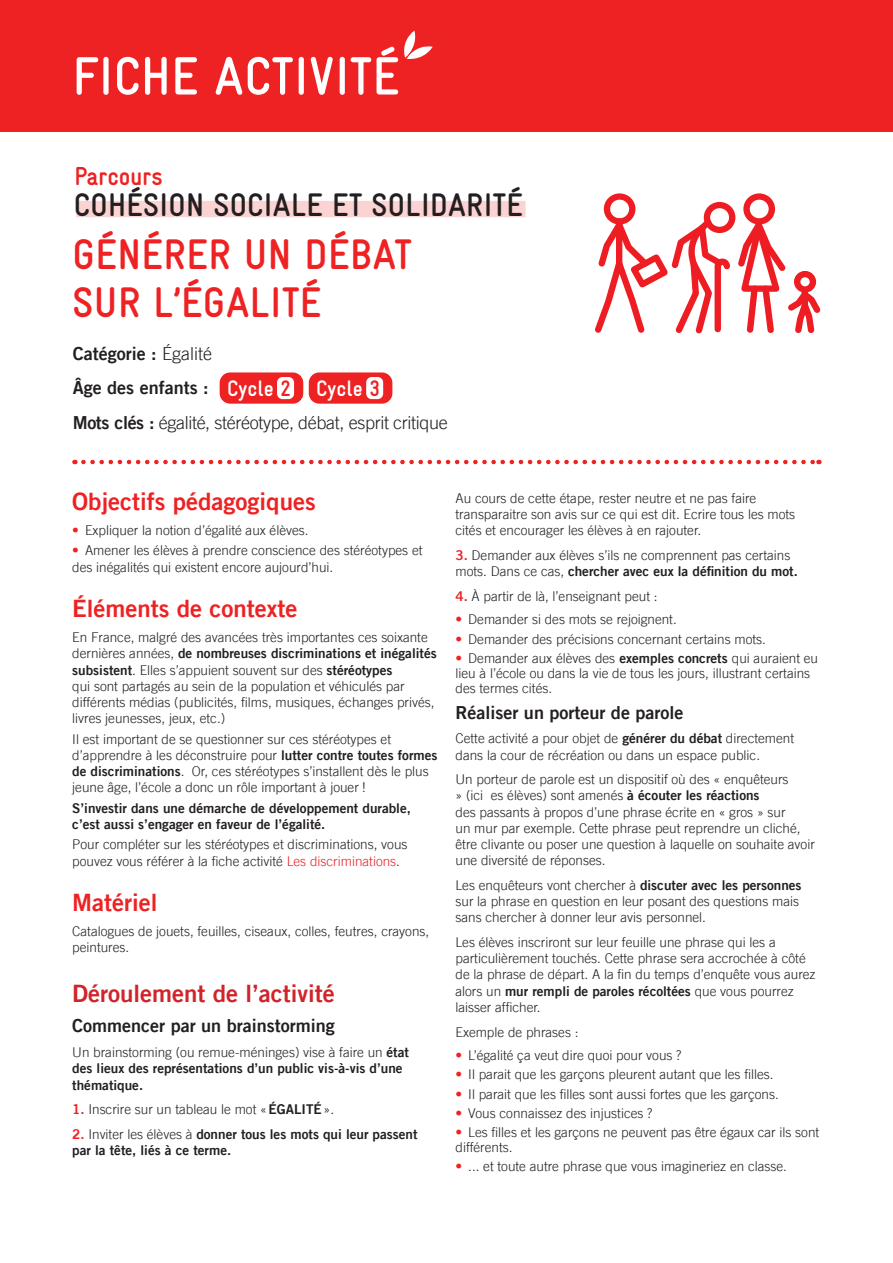
<style>
.page{position:relative;width:893px;height:1263px;background:#fff}
.page>*{position:absolute;margin:0;border:0;box-sizing:border-box;transform-origin:0 0}
.t1{font:700 54px "Gravur Condensed Pro";letter-spacing:.01em;color:#fff}
.t2{font:700 42.9px/47.8px "Gravur Condensed Pro";letter-spacing:.01em;color:#ee2123}
.t3{font:700 32.7px "Gravur Condensed Pro";letter-spacing:.01em;color:#231f20}
.t4{font:700 26.1px "Gravur Condensed Pro";color:#ee2123}
.t5{font:24px "Trade Gothic Bold Two";color:#ee2123}
.t6{font:24px "Trade Gothic Bold Two";color:#d1232a}
.t7{font:18px/33.8px "Trade Gothic Bold Two";color:#231f20}
.t8{font:300 18px "Trade Gothic";letter-spacing:-.02em;color:#231f20}
.t9{font:300 13.5px/16.2px "Trade Gothic";color:#231f20}
.t10{font:13.5px/16.2px "Trade Gothic Bold Two";color:#231f20}
.s1{font-family:"Trade Gothic";font-weight:300}
.s2{font-family:"Gravur Condensed Pro";font-weight:700;font-size:22.5px;color:#fff}
.s3{font-family:"Gravur Condensed Pro";font-weight:700;font-size:22.5px;color:#ee2123}
.s4{font-family:"Trade Gothic Bold Two";font-weight:400}
.s5{color:#ee2123}
.s6{font-family:"Trade Gothic Bold Two";font-weight:400;color:#ee2123}
</style>
<div class="page">
<div style="left:0;top:0;width:893px;height:132px;background:#ee2123"></div>
<div style="left:76px;top:201px;width:450px;height:16px;background:#fbd3d3"></div>
<svg style="left:404px;top:31px;width:29px;height:28px"></svg>
<div style="left:220px;top:372px;width:83px;height:32px;background:#ee2123;border-radius:10px"></div>
<div style="left:277px;top:377px;width:17px;height:22px;background:#fff;border-radius:6px"></div>
<div style="left:309px;top:372px;width:83px;height:32px;background:#ee2123;border-radius:10px"></div>
<div style="left:366px;top:377px;width:17px;height:22px;background:#fff;border-radius:6px"></div>
<svg style="left:83px;top:460px;width:736px;height:4px"></svg>
<div style="left:604px;top:193px;width:31px;height:32px;border:6px solid #ee1d23;border-radius:50%"></div>
<div style="left:743px;top:193px;width:32px;height:32px;border:6px solid #ee1d23;border-radius:50%"></div>
<svg style="left:595px;top:202px;width:226px;height:132px"></svg>
<h1 class="t1" style="left:73px;top:46px;width:328px">FICHE ACTIVITÉ</h1>
<h3 class="t4" style="left:74px;top:162px;width:90px">Parcours</h3>
<h3 class="t3" style="left:74px;top:187px;width:450px">COHÉSION SOCIALE ET SOLIDARITÉ</h3>
<h2 class="t2" style="left:72px;top:231px;width:341px">GÉNÉRER UN DÉBAT<br>SUR L’ÉGALITÉ</h2>
<h3 class="t7" style="left:73px;top:337px;width:309px">Catégorie : <span class="s1">Égalité<br></span>Âge des enfants : <span class="s2">Cycle</span> <span class="s3">2</span> <span class="s2">Cycle</span> <span class="s3">3</span></h3>
<h3 class="t8" style="left:73px;top:411px;width:377px"><span class="s4">Mots clés :</span> égalité, stéréotype, débat, esprit critique</h3>
<h3 class="t5" style="left:72px;top:487px;width:245px">Objectifs pédagogiques</h3>
<p class="t9" style="left:72px;top:522px;width:238px"><span class="s5">•</span> Expliquer la notion d’égalité aux élèves.</p>
<p class="t9" style="left:72px;top:542px;width:352px"><span class="s5">•</span> Amener les élèves à prendre conscience des stéréotypes et des inégalités qui existent encore aujourd’hui.</p>
<h3 class="t5" style="left:72px;top:594px;width:227px">Éléments de contexte</h3>
<p class="t9" style="left:72px;top:629px;width:357px">En France, malgré des avancées très importantes ces soixante</p>
<p class="t10" style="left:72px;top:645px;width:366px"><span class="s1">dernières années,</span> de nombreuses discriminations et inégalités</p>
<p class="t9" style="left:72px;top:661px;width:364px"><span class="s4">subsistent</span>. Elles s’appuient souvent sur des <span class="s4">stéréotypes<br></span>qui sont partagés au sein de la population et véhiculés par différents médias (publicités, films, musiques, échanges privés, livres jeunesses, jeux, etc.)</p>
<p class="t9" style="left:72px;top:730px;width:367px">Il est important de se questionner sur ces stéréotypes et d’apprendre à les déconstruire pour <span class="s4">lutter contre toutes formes de discriminations</span>. Or, ces stéréotypes s’installent dès le plus jeune âge, l’école a donc un rôle important à jouer !</p>
<p class="t10" style="left:72px;top:799px;width:340px">S’investir dans une démarche de développement durable, c’est aussi s’engager en faveur de l’égalité.</p>
<p class="t9" style="left:72px;top:836px;width:337px">Pour compléter sur les stéréotypes et discriminations, vous pouvez vous référer à la fiche activité <span class="s5">Les discriminations</span>.</p>
<h3 class="t5" style="left:72px;top:888px;width:87px">Matériel</h3>
<p class="t9" style="left:72px;top:923px;width:359px">Catalogues de jouets, feuilles, ciseaux, colles, feutres, crayons, peintures.</p>
<h3 class="t6" style="left:72px;top:979px;width:264px">Déroulement de l’activité</h3>
<h3 class="t7" style="left:72px;top:1009px;width:264px">Commencer par un brainstorming</h3>
<p class="t9" style="left:72px;top:1044px;width:338px">Un brainstorming (ou remue-méninges) vise à faire un <span class="s4">état</span></p>
<p class="t10" style="left:72px;top:1060px;width:332px">des lieux des représentations d’un public vis-à-vis d’une thématique.</p>
<p class="t9" style="left:72px;top:1101px;width:263px"><span class="s6">1.</span> Inscrire sur un tableau le mot «<span class="s4">ÉGALITÉ</span>».</p>
<p class="t10" style="left:72px;top:1126px;width:347px"><span class="s5">2.</span> <span class="s1">Inviter les élèves à</span> donner tous les mots qui leur passent par la tête, liés à ce terme.</p>
<p class="t9" style="left:455px;top:490px;width:341px">Au cours de cette étape, rester neutre et ne pas faire transparaitre son avis sur ce qui est dit. Ecrire tous les mots cités et encourager les élèves à en rajouter.</p>
<p class="t9" style="left:455px;top:547px;width:336px"><span class="s6">3.</span> Demander aux élèves s’ils ne comprennent pas certains</p>
<p class="t10" style="left:455px;top:563px;width:344px"><span class="s1">mots. Dans ce cas,</span> chercher avec eux la définition du mot.</p>
<p class="t9" style="left:455px;top:588px;width:204px"><span class="s6">4.</span> À partir de là, l’enseignant peut :</p>
<p class="t9" style="left:455px;top:611px;width:223px"><span class="s5">•</span> Demander si des mots se rejoignent.</p>
<p class="t9" style="left:455px;top:630px;width:312px"><span class="s5">•</span> Demander des précisions concernant certains mots.</p>
<p class="t9" style="left:455px;top:650px;width:364px;line-height:15px"><span class="s5">•</span> Demander aux élèves des <span class="s4">exemples concrets</span> qui auraient eu lieu à l’école ou dans la vie de tous les jours, illustrant certains des termes cités.</p>
<h3 class="t7" style="left:455px;top:695px;width:229px">Réaliser un porteur de parole</h3>
<p class="t9" style="left:455px;top:730px;width:340px">Cette activité a pour objet de <span class="s4">générer du débat</span> directement dans la cour de récréation ou dans un espace public.</p>
<p class="t9" style="left:455px;top:771px;width:361px">Un porteur de parole est un dispositif où des « enquêteurs<br>» (ici es élèves) sont amenés <span class="s4">à écouter les réactions<br></span>des passants à propos d’une phrase écrite en « gros » sur<br>un mur par exemple. Cette phrase peut reprendre un cliché, être clivante ou poser une question à laquelle on souhaite avoir une diversité de réponses.</p>
<p class="t9" style="left:455px;top:877px;width:348px">Les enquêteurs vont chercher à <span class="s4">discuter avec les personnes </span>sur la phrase en question en leur posant des questions mais sans chercher à donner leur avis personnel.</p>
<p class="t9" style="left:455px;top:934px;width:362px">Les élèves inscriront sur leur feuille une phrase qui les a particulièrement touchés. Cette phrase sera accrochée à côté de la phrase de départ. A la fin du temps d’enquête vous aurez</p>
<p class="t10" style="left:455px;top:982px;width:340px"><span class="s1">alors un</span> mur rempli de paroles récoltées <span class="s1">que vous pourrez</span></p>
<p class="t9" style="left:455px;top:994px;width:125px;line-height:24.8px">laisser afficher.<br>Exemple de phrases :</p>
<p class="t9" style="left:455px;top:1047px;width:228px"><span class="s5">•</span> L’égalité ça veut dire quoi pour vous ?</p>
<p class="t9" style="left:455px;top:1066px;width:320px"><span class="s5">•</span> Il parait que les garçons pleurent autant que les filles.</p>
<p class="t9" style="left:455px;top:1085px;width:325px"><span class="s5">•</span> Il parait que les filles sont aussi fortes que les garçons.</p>
<p class="t9" style="left:455px;top:1105px;width:199px"><span class="s5">•</span> Vous connaissez des injustices ?</p>
<p class="t9" style="left:455px;top:1124px;width:365px;line-height:15px"><span class="s5">•</span> Les filles et les garçons ne peuvent pas être égaux car ils sont différents.</p>
<p class="t9" style="left:455px;top:1158px;width:333px"><span class="s5">•</span> ... et toute autre phrase que vous imagineriez en classe.</p>
</div>
